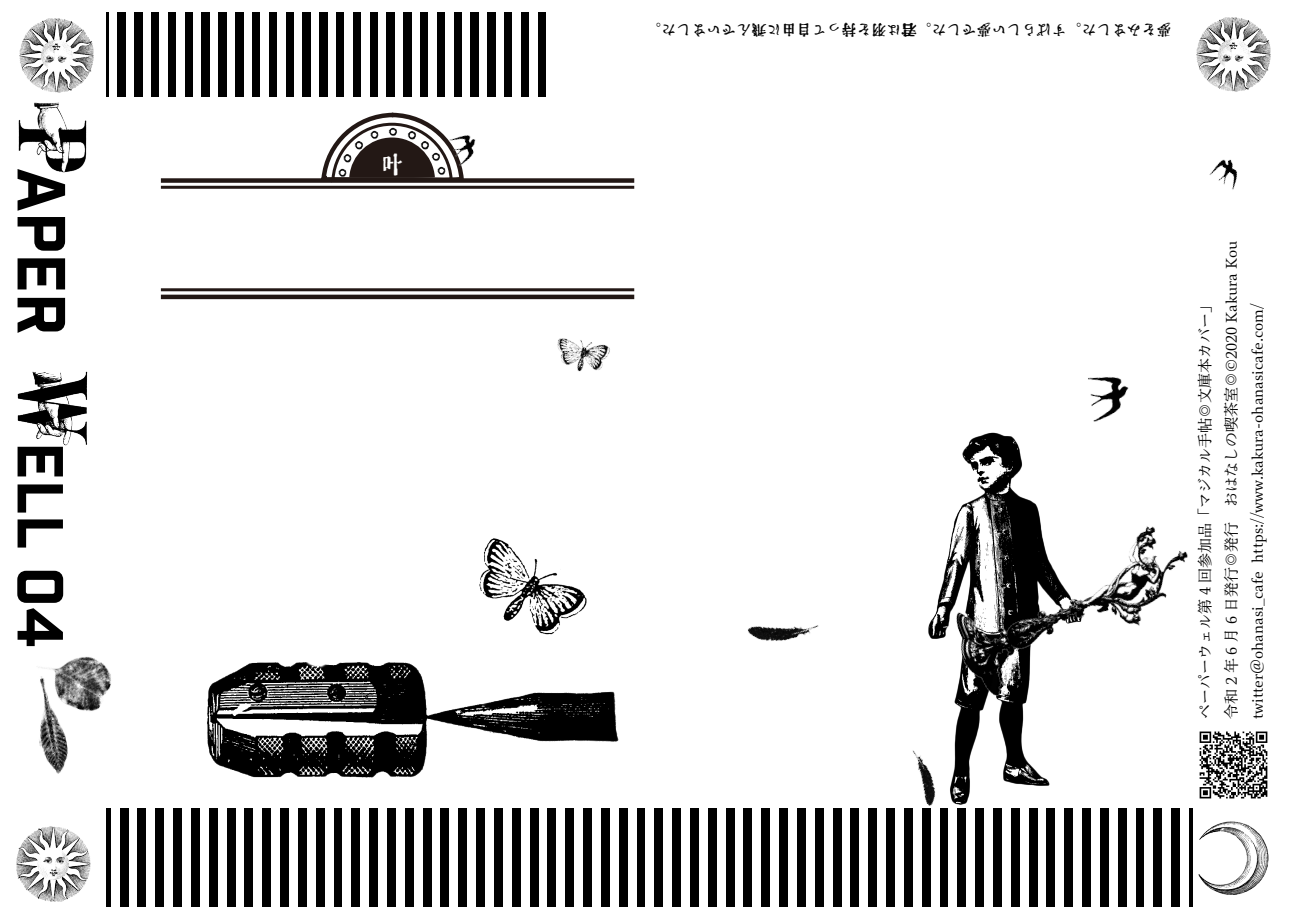
<style>
.page{position:relative;width:1289px;height:919px;background:#fff}
.page>*{position:absolute;margin:0;border:0;box-sizing:border-box;transform-origin:0 0}
.t1{font:24px "Oradano mincho GSRR";color:#fff}
.t2{font:15px/26.2px "Toppan Bunkyu Mincho Pr 6 N";color:#000}
.t3{font:15px "Oradano mincho GSRR";color:#000}
</style>
<div class="page">
<img style="left:16px;top:826px;width:75px;height:75px">
<img style="left:1196px;top:18px;width:75px;height:74px">
<img style="left:19px;top:19px;width:75px;height:74px">
<svg style="left:107px;top:808px;width:1085px;height:98px"></svg>
<svg style="left:107px;top:12px;width:439px;height:85px;fill:#000"></svg>
<img style="left:18px;top:102px;width:69px;height:71px">
<img style="left:17px;top:371px;width:71px;height:75px">
<svg style="left:18px;top:169px;width:47px;height:42px"></svg>
<svg style="left:18px;top:217px;width:47px;height:34px"></svg>
<svg style="left:18px;top:258px;width:47px;height:31px"></svg>
<svg style="left:18px;top:298px;width:47px;height:35px"></svg>
<svg style="left:18px;top:446px;width:45px;height:30px"></svg>
<svg style="left:18px;top:484px;width:45px;height:28px"></svg>
<svg style="left:18px;top:519px;width:45px;height:28px"></svg>
<svg style="left:17px;top:570px;width:46px;height:32px"></svg>
<svg style="left:18px;top:608px;width:45px;height:32px"></svg>
<img style="left:1199px;top:731px;width:69px;height:68px">
<img style="left:207px;top:662px;width:412px;height:116px">
<img style="left:897px;top:432px;width:208px;height:383px">
<img style="left:934px;top:511px;width:254px;height:197px">
<img style="left:1198px;top:821px;width:70px;height:73px">
<img style="left:1088px;top:377px;width:41px;height:45px">
<img style="left:479px;top:538px;width:108px;height:97px">
<img style="left:557px;top:338px;width:53px;height:34px">
<img style="left:39px;top:724px;width:29px;height:50px">
<img style="left:24px;top:635px;width:87px;height:89px">
<img style="left:1209px;top:159px;width:28px;height:31px">
<hr style="left:161px;top:186px;width:473px;height:3px;background:#231815">
<div style="left:161px;top:294px;width:473px;height:5px;background:#231815"></div>
<hr style="left:161px;top:288px;width:473px;height:3px;background:#231815">
<div style="left:161px;top:178px;width:473px;height:5px;background:#231815"></div>
<svg style="left:321px;top:113px;width:143px;height:73px"></svg>
<img style="left:430px;top:168px;width:23px;height:13px">
<img style="left:331px;top:163px;width:23px;height:20px">
<img style="left:382px;top:123px;width:23px;height:20px">
<img style="left:414px;top:136px;width:23px;height:20px">
<img style="left:348px;top:136px;width:23px;height:20px">
<img style="left:425px;top:147px;width:19px;height:21px">
<img style="left:336px;top:149px;width:23px;height:20px">
<img style="left:363px;top:126px;width:24px;height:20px">
<img style="left:401px;top:126px;width:23px;height:20px">
<img style="left:444px;top:127px;width:32px;height:43px">
<img style="left:748px;top:625px;width:71px;height:16px">
<img style="left:884px;top:743px;width:72px;height:71px">
<h1 class="t1" style="left:380px;top:150px;width:25px">叶</h1>
<p class="t3" style="left:1171px;top:39px;width:526px;rotate:-180deg">夢をみました。すばらしい夢でした。君は羽を持って自由に飛んでいました。</p>
<p class="t2" style="left:1189px;top:719px;width:480px;rotate:-90deg">ペーパーウェル第 4 回参加品「マジカル手帖◎文庫本カバー」<br>令和 2 年 6 月 6 日発行◎発行　おはなしの喫茶室◎©2020 Kakura Kou twitter＠ohanasi_cafe https://www.kakura-ohanasicafe.com/</p>
</div>
